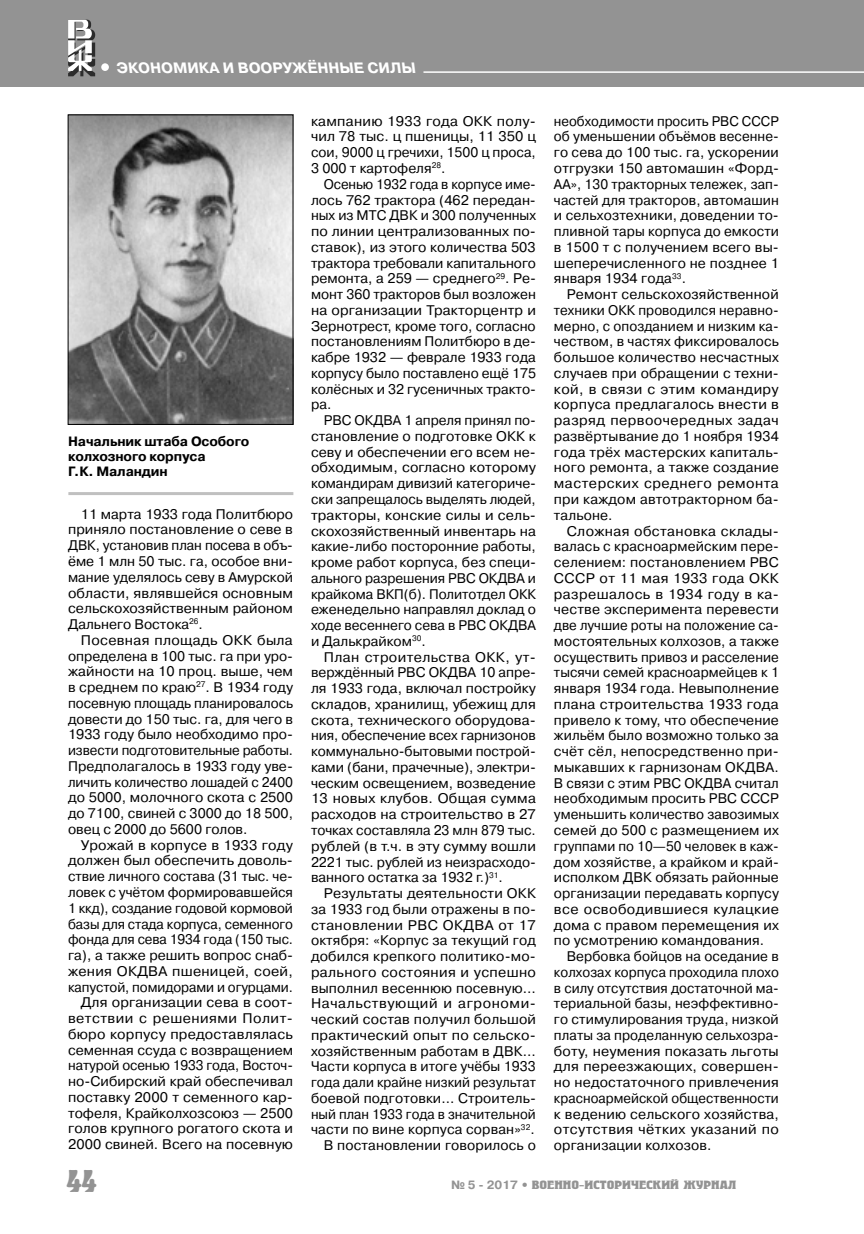
<style>
.page{position:relative;width:864px;height:1234px;background:#fff}
.page>*{position:absolute;margin:0;border:0;box-sizing:border-box;transform-origin:0 0}
.t1{font:700 31.5px "Herold C";color:#939393}
.t2{font:700 15px "Pragmatica C";color:#fff}
.t3{font:13.95px/15.8px "Pragmatica C";letter-spacing:.005em;color:#000;text-align:justify}
.t4{font:13.95px/15.8px "Pragmatica C";letter-spacing:.005em;color:#000;text-align:justify;scale:.96 1}
.t5{font:13.95px/15.8px "Pragmatica C";letter-spacing:.005em;color:#000;text-align:justify;scale:.95 1}
.t6{font:700 13.5px/15px "Pragmatica C";letter-spacing:-.01em;color:#000}
.t7{font:700 12px "Herold C";color:#939393;scale:1.2 1}
.s1{font-family:"Pragmatica C"}
</style>
<div class="page">
<div style="left:0;top:0;width:863px;height:87px;background:#939393"></div>
<div style="left:101px;top:63px;width:8px;height:8px;background:#fff;border-radius:50%"></div>
<svg style="left:68px;top:20px;width:27px;height:56px"></svg>
<hr style="left:423px;top:71px;width:440px;height:2px;background:#fff">
<img style="left:70px;top:116px;width:221px;height:307px">
<div style="left:68px;top:114px;width:225px;height:311px;border:1px solid #000"></div>
<hr style="left:68px;top:492px;width:225px;height:3px;background:#c0c0c0">
<p class="t2" style="left:117px;top:59px;width:303px">ЭКОНОМИКА И ВООРУЖЁННЫЕ СИЛЫ</p>
<p class="t6" style="left:68px;top:434px;width:183px">Начальник штаба Особого колхозного корпуса<br>Г.К. Маландин</p>
<p class="t3" style="left:68px;top:506px;width:226px;text-indent:13px">11 марта 1933 года Политбюро приняло постановление о севе в ДВК, установив план посева в объ&shy;ёме 1 млн 50 тыс. га, особое вни&shy;мание уделялось севу в Амурской области, являвшейся основным сельскохозяйственным районом Дальнего Востока<sup>26</sup>.</p>
<p class="t3" style="left:68px;top:632px;width:226px;text-indent:13px">Посевная площадь ОКК была определена в 100 тыс. га при уро&shy;жайности на 10 проц. выше, чем в среднем по краю<sup>27</sup>. В 1934 году посевную площадь планировалось довести до 150 тыс. га, для чего в 1933 году было необходимо про&shy;извести подготовительные работы.<br>Предполагалось в 1933 году уве&shy;личить количество лошадей с 2400 до 5000, молочного скота с 2500 до 7100, свиней с 3000 до 18 500, овец с 2000 до 5600 голов.</p>
<p class="t3" style="left:68px;top:836px;width:226px;text-align:right">Урожай в корпусе в 1933 году должен был обеспечить доволь&shy;ствие личного состава (31 тыс. че&shy;ловек с учётом формировавшейся<br>1 ккд), создание годовой кормовой базы для стада корпуса, семенного фонда для сева 1934 года (150 тыс. га), а также решить вопрос снаб&shy;жения ОКДВА пшеницей, соей, капустой, помидорами и огурцами.<br>Для организации сева в соот&shy;ветствии с решениями Полит&shy;бюро корпусу предоставлялась семенная ссуда с возвращением натурой осенью 1933 года, Восточ&shy;но-Сибирский край обеспечивал поставку 2000 т семенного кар&shy;тофеля, Крайколхозсоюз — 2500 голов крупного рогатого скота и<br>2000 свиней. Всего на посевную</p>
<p class="t3" style="left:311px;top:113px;width:226px">кампанию 1933 года ОКК полу&shy;чил 78 тыс. ц пшеницы, 11 350 ц сои, 9000 ц гречихи, 1500 ц проса, 3 000 т картофеля<sup>28</sup>.</p>
<p class="t4" style="left:311px;top:176px;width:236px;text-indent:13px">Осенью 1932 года в корпусе име&shy;лось 762 трактора (462 передан&shy;ных из МТС ДВК и 300 полученных по линии централизованных по&shy;ставок), из этого количества 503 трактора требовали капитального ремонта, а 259 — среднего<sup>29</sup>. Ре&shy;монт 360 тракторов был возложен на организации Тракторцентр и Зернотрест, кроме того, согласно постановлениям Политбюро в де&shy;кабре 1932 — феврале 1933 года корпусу было поставлено ещё 175 колёсных и 32 гусеничных тракто&shy;ра.</p>
<p class="t3" style="left:311px;top:412px;width:226px;text-indent:13px">РВС ОКДВА 1 апреля принял по&shy;становление о подготовке ОКК к севу и обеспечении его всем не&shy;обходимым, согласно которому командирам дивизий категориче&shy;ски запрещалось выделять людей, тракторы, конские силы и сель&shy;скохозяйственный инвентарь на какие-либо посторонние работы, кроме работ корпуса, без специ&shy;ального разрешения РВС ОКДВА и крайкома ВКП(б). Политотдел ОКК еженедельно направлял доклад о ходе весеннего сева в РВС ОКДВА и Далькрайком<sup>30</sup>.</p>
<p class="t3" style="left:311px;top:649px;width:226px;text-indent:13px">План строительства ОКК, ут&shy;верждённый РВС ОКДВА 10 апре&shy;ля 1933 года, включал постройку складов, хранилищ, убежищ для скота, технического оборудова&shy;ния, обеспечение всех гарнизонов коммунально-бытовыми построй&shy;ками (бани, прачечные), электри&shy;ческим освещением, возведение 13 новых клубов. Общая сумма расходов на строительство в 27 точках составляла 23 млн 879 тыс. рублей (в т.ч. в эту сумму вошли 2221 тыс. рублей из неизрасходо&shy;ванного остатка за 1932 г.)<sup>31</sup>.</p>
<p class="t3" style="left:311px;top:885px;width:226px;text-align:right">Результаты деятельности ОКК за 1933 год были отражены в по&shy;становлении РВС ОКДВА от 17 октября: «Корпус за текущий год добился крепкого политико-мо&shy;рального состояния и успешно выполнил весеннюю посевную…<br>Начальствующий и агрономи&shy;ческий состав получил большой практический опыт по сельско&shy;хозяйственным работам в ДВК…<br>Части корпуса в итоге учёбы 1933 года дали крайне низкий результат боевой подготовки… Строитель&shy;ный план 1933 года в значительной части по вине корпуса сорван»<sup>32</sup>.<br>В постановлении говорилось о</p>
<p class="t5" style="left:553px;top:113px;width:238px">необходимости просить РВС СССР об уменьшении объёмов весенне&shy;го сева до 100 тыс. га, ускорении отгрузки 150 автомашин «Форд-АА», 130 тракторных тележек, зап&shy;частей для тракторов, автомашин и сельхозтехники, доведении то&shy;пливной тары корпуса до емкости в 1500 т с получением всего вы&shy;шеперечисленного не позднее 1 января 1934 года<sup>33</sup>.</p>
<p class="t3" style="left:553px;top:286px;width:226px;text-indent:13px">Ремонт сельскохозяйственной техники ОКК проводился неравно&shy;мерно, с опозданием и низким ка&shy;чеством, в частях фиксировалось большое количество несчастных случаев при обращении с техни&shy;кой, в связи с этим командиру корпуса предлагалось внести в разряд первоочередных задач развёртывание до 1 ноября 1934 года трёх мастерских капиталь&shy;ного ремонта, а также создание мастерских среднего ремонта при каждом автотракторном ба&shy;тальоне.</p>
<p class="t3" style="left:553px;top:523px;width:226px;text-indent:13px">Сложная обстановка склады&shy;валась с красноармейским пере&shy;селением: постановлением РВС СССР от 11 мая 1933 года ОКК разрешалось в 1934 году в ка&shy;честве эксперимента перевести две лучшие роты на положение са&shy;мостоятельных колхозов, а также осуществить привоз и расселение тысячи семей красноармейцев к 1 января 1934 года. Невыполнение плана строительства 1933 года привело к тому, что обеспечение жильём было возможно только за счёт сёл, непосредственно при&shy;мыкавших к гарнизонам ОКДВА.<br>В связи с этим РВС ОКДВА считал необходимым просить РВС СССР уменьшить количество завозимых семей до 500 с размещением их группами по 10—50 человек в каж&shy;дом хозяйстве, а крайком и край&shy;исполком ДВК обязать районные организации передавать корпусу все освободившиеся кулацкие дома с правом перемещения их по усмотрению командования.</p>
<p class="t3" style="left:553px;top:948px;width:226px;text-indent:13px">Вербовка бойцов на оседание в колхозах корпуса проходила плохо в силу отсутствия достаточной ма&shy;териальной базы, неэффективно&shy;го стимулирования труда, низкой платы за проделанную сельхозра&shy;боту, неумения показать льготы для переезжающих, совершен&shy;но недостаточного привлечения красноармейской общественности к ведению сельского хозяйства, отсутствия чётких указаний по организации колхозов.</p>
<h1 class="t1" style="left:66px;top:1165px;width:32px">44</h1>
<p class="t7" style="left:451px;top:1179px;width:239px"><span class="s1">№ 5 - 2017 •</span> ВОЕННО-ИСТОРИЧЕСКИЙ ЖУРНАЛ</p>
</div>
